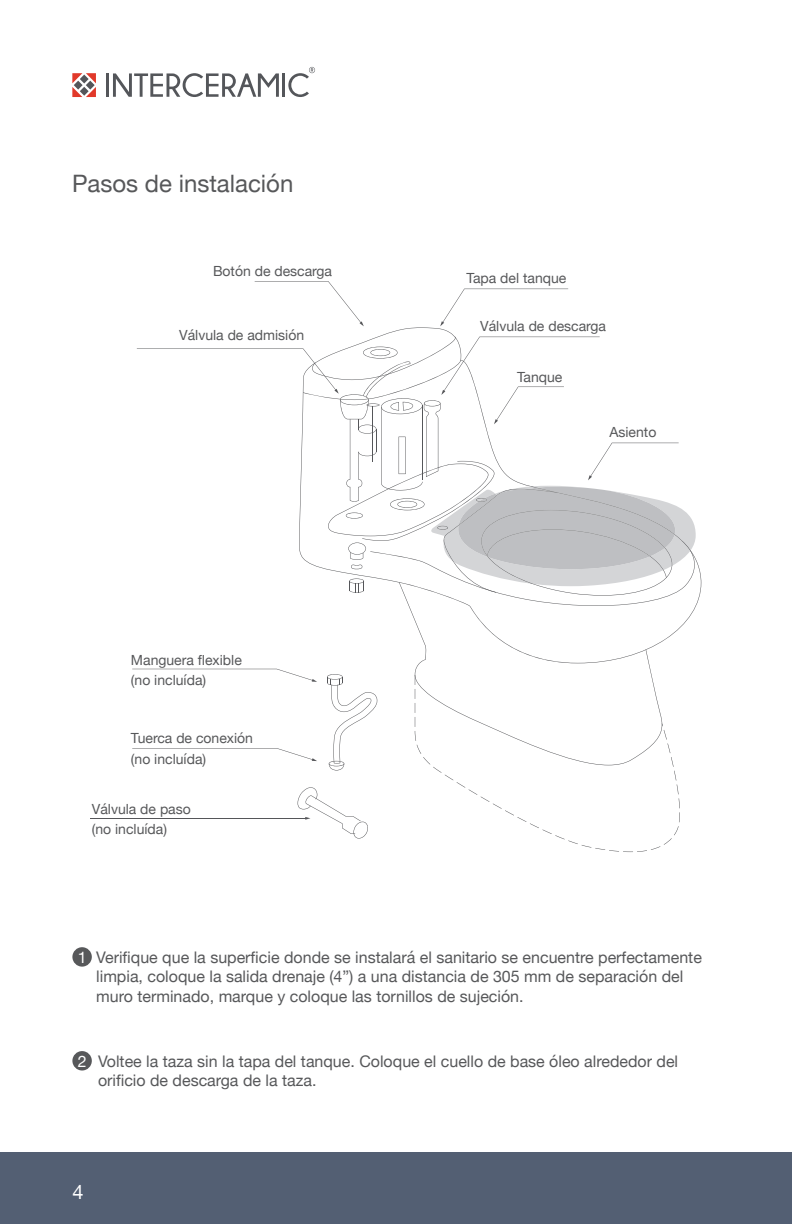
<style>
.page{position:relative;width:792px;height:1224px;background:#fff}
.page>*{position:absolute;margin:0;border:0;box-sizing:border-box;transform-origin:0 0}
.t1{font:24px "Helvetica Neue";color:#57585a}
.t2{font:20px "Helvetica Neue";color:#fff}
.t3{font:16px/19.2px "Helvetica Neue";color:#57585a}
.t4{font:16px "Helvetica Neue";color:#fff}
.t5{font:14px "Helvetica Neue";color:#57585a}
</style>
<div class="page">
<div style="left:0;top:1152px;width:792px;height:72px;background:#535f73"></div>
<hr style="left:106px;top:73px;width:3px;height:24px;background:#54565a">
<svg style="left:113px;top:73px;width:166px;height:24px"></svg>
<hr style="left:282px;top:73px;width:3px;height:24px;background:#54565a">
<svg style="left:72px;top:73px;width:24px;height:24px"></svg>
<svg style="left:288px;top:67px;width:27px;height:30px"></svg>
<svg style="left:408px;top:606px;width:254px;height:129px"></svg>
<svg style="left:440px;top:289px;width:128px;height:37px"></svg>
<svg style="left:255px;top:281px;width:109px;height:45px"></svg>
<svg style="left:415px;top:675px;width:265px;height:177px"></svg>
<svg style="left:327px;top:674px;width:50px;height:97px"></svg>
<svg style="left:132px;top:669px;width:185px;height:13px"></svg>
<svg style="left:132px;top:748px;width:185px;height:13px"></svg>
<hr style="left:91px;top:818px;width:215px;height:1px;background:#555659">
<svg style="left:298px;top:787px;width:70px;height:52px"></svg>
<svg style="left:137px;top:337px;width:559px;height:269px"></svg>
<div style="left:72px;top:1051px;width:20px;height:20px;background:#57585a;border-radius:50%"></div>
<div style="left:72px;top:947px;width:20px;height:20px;background:#57585a;border-radius:50%"></div>
<h1 class="t1" style="left:72px;top:166px;width:223px">Pasos de instalación</h1>
<p class="t5" style="left:213px;top:261px;width:121px">Botón de descarga</p>
<p class="t5" style="left:179px;top:325px;width:126px">Válvula de admisión</p>
<p class="t5" style="left:131px;top:650px;width:112px">Manguera flexible</p>
<p class="t5" style="left:131px;top:670px;width:77px">(no incluída)</p>
<p class="t5" style="left:131px;top:728px;width:124px">Tuerca de conexión</p>
<p class="t5" style="left:131px;top:749px;width:77px">(no incluída)</p>
<p class="t5" style="left:92px;top:799px;width:101px">Válvula de paso</p>
<p class="t5" style="left:92px;top:819px;width:77px">(no incluída)</p>
<p class="t5" style="left:467px;top:268px;width:101px">Tapa del tanque</p>
<p class="t5" style="left:480px;top:316px;width:127px">Válvula de descarga</p>
<p class="t5" style="left:517px;top:367px;width:47px">Tanque</p>
<p class="t5" style="left:609px;top:422px;width:48px">Asiento</p>
<p class="t4" style="left:78px;top:946px;width:10px">1</p>
<p class="t3" style="left:96px;top:949px;width:607px">Verifique que la superficie donde se instalará el sanitario se encuentre perfectamente limpia, coloque la salida drenaje (4”) a una distancia de 305 mm de separación del muro terminado, marque y coloque las tornillos de sujeción.</p>
<p class="t4" style="left:78px;top:1049px;width:10px">2</p>
<p class="t3" style="left:98px;top:1052px;width:582px">Voltee la taza sin la tapa del tanque. Coloque el cuello de base óleo alrededor del orificio de descarga de la taza.</p>
<p class="t2" style="left:73px;top:1177px;width:13px">4</p>
</div>
